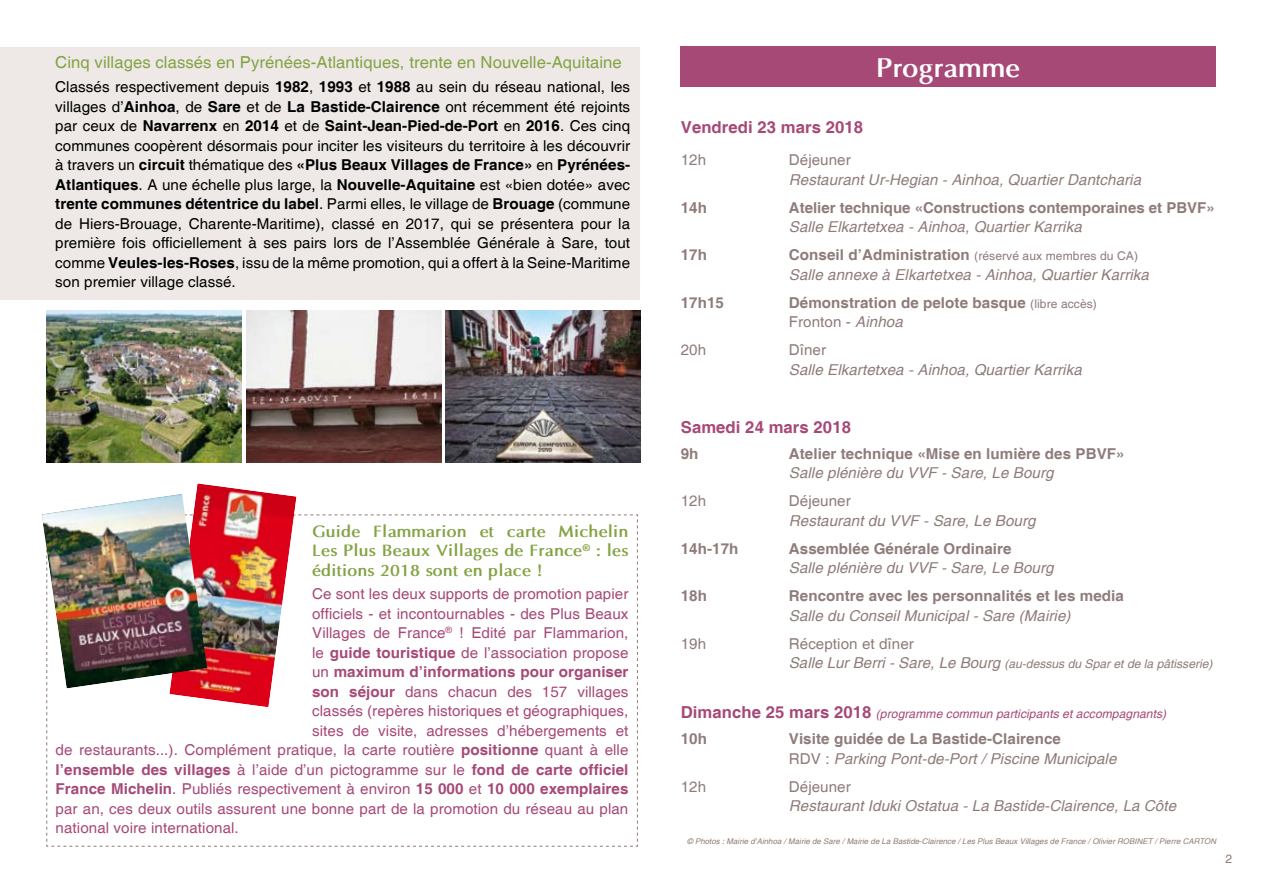
<style>
.page{position:relative;width:1263px;height:893px;background:#fff}
.page>*{position:absolute;margin:0;border:0;box-sizing:border-box;transform-origin:0 0}
.t1{font:700 27px "Optima";color:#fff}
.t2{font:700 16.5px/19.5px "Optima";letter-spacing:.005em;color:#83a344;text-align:justify}
.t3{font:16.5px "Helvetica";letter-spacing:.005em;color:#83a344}
.t4{font:700 16.5px "Helvetica";letter-spacing:.005em;color:#a64977}
.t5{font:15px/19.5px "Helvetica";letter-spacing:.005em;color:#000;text-align:justify}
.t6{font:italic 15px/19.5px "Helvetica";letter-spacing:.005em;color:#8e7c7a}
.t7{font:15px "Helvetica";letter-spacing:.005em;color:#a64977}
.t8{font:700 15px/19.5px "Helvetica";letter-spacing:.005em;color:#8e7c7a}
.t9{font:700 15px "Helvetica";letter-spacing:.005em;color:#a64977}
.t10{font:15px "Helvetica";letter-spacing:.005em;color:#8e7c7a}
.t11{font:italic 12px "Helvetica";letter-spacing:.005em;color:#a64977}
.t12{font:italic 12px "Helvetica";color:#8e7c7a}
.t13{font:12px "Helvetica";color:#8e7b73}
.t14{font:italic 7.8px "Helvetica";letter-spacing:.005em;color:#8e7b73}
.s1{font-weight:700}
.s2{font-weight:400}
.s3{font-weight:700;font-style:normal}
.s4{font-style:normal;font-size:12px}
.s5{font-weight:400;font-size:12px}
.s6{font-weight:400;font-style:italic}
.s7{font-size:15px}
.s8{font-weight:700;font-style:normal;font-size:16.5px}
.s9{font-style:normal}
</style>
<div class="page">
<div style="left:0;top:47px;width:640px;height:252px;background:#eee9e7"></div>
<svg style="left:46px;top:514px;width:592px;height:333px"></svg>
<img style="left:169px;top:483px;width:127px;height:224px">
<img style="left:41px;top:494px;width:166px;height:194px">
<img style="left:47px;top:310px;width:195px;height:153px">
<img style="left:246px;top:310px;width:195px;height:153px">
<img style="left:446px;top:310px;width:195px;height:153px">
<div style="left:680px;top:47px;width:536px;height:40px;background:#a64977"></div>
<p class="t3" style="left:55px;top:53px;width:568px">Cinq villages classés en Pyrénées-Atlantiques, trente en Nouvelle-Aquitaine</p>
<p class="t5" style="left:55px;top:78px;width:576px">Classés respectivement depuis <span class="s1">1982</span>, <span class="s1">1993</span> et <span class="s1">1988</span> au sein du réseau national, les villages d’<span class="s1">Ainhoa</span>, de <span class="s1">Sare</span> et de <span class="s1">La Bastide-Clairence</span> ont récemment été rejoints par ceux de <span class="s1">Navarrenx</span> en <span class="s1">2014</span> et de <span class="s1">Saint-Jean-Pied-de-Port</span> en <span class="s1">2016</span>. Ces cinq communes coopèrent désormais pour inciter les visiteurs du territoire à les découvrir à travers un <span class="s1">circuit</span> thématique des <span class="s1">«Plus Beaux Villages de France»</span> en <span class="s1">Pyrénées-Atlantiques</span>. A une échelle plus large, la <span class="s1">Nouvelle-Aquitaine</span> est «bien dotée» avec <span class="s1">trente communes détentrice du label</span>. Parmi elles, le village de <span class="s1">Brouage</span> (commune de Hiers-Brouage, Charente-Maritime), classé en 2017, qui se présentera pour la première fois officiellement à ses pairs lors de l’Assemblée Générale à Sare, tout comme <span class="s1">Veules-les-Roses</span>, issu de la même promotion, qui a offert à la Seine-Maritime son premier village classé.</p>
<p class="t2" style="left:312px;top:521px;width:318px">Guide Flammarion et carte Michelin Les Plus Beaux Villages de France<sup>®</sup> : les éditions 2018 sont en place !</p>
<p class="t7" style="left:312px;top:585px;width:318px">Ce sont les deux supports de promotion papier</p>
<p class="t7" style="left:312px;top:605px;width:318px">officiels - et incontournables - des Plus Beaux</p>
<p class="t7" style="left:312px;top:624px;width:318px">Villages de France<sup>®</sup> ! Edité par Flammarion,</p>
<p class="t7" style="left:312px;top:644px;width:318px">le <span class="s1">guide touristique</span> de l’association propose</p>
<p class="t9" style="left:312px;top:663px;width:318px"><span class="s2">un</span> maximum d’informations pour organiser</p>
<p class="t7" style="left:312px;top:683px;width:318px"><span class="s1">son séjour</span> dans chacun des 157 villages</p>
<p class="t7" style="left:312px;top:702px;width:318px">classés (repères historiques et géographiques,</p>
<p class="t7" style="left:312px;top:722px;width:318px">sites de visite, adresses d’hébergements et</p>
<p class="t7" style="left:56px;top:741px;width:574px">de restaurants...). Complément pratique, la carte routière <span class="s1">positionne</span> quant à elle</p>
<p class="t9" style="left:56px;top:760px;width:574px">l’ensemble des villages <span class="s2">à l’aide d’un pictogramme sur le</span> fond de carte officiel</p>
<p class="t9" style="left:56px;top:780px;width:574px">France Michelin<span class="s2">. Publiés respectivement à environ</span> 15 000 <span class="s2">et</span> 10 000 exemplaires</p>
<p class="t7" style="left:56px;top:800px;width:574px">par an, ces deux outils assurent une bonne part de la promotion du réseau au plan</p>
<p class="t7" style="left:56px;top:819px;width:185px">national voire international.</p>
<h1 class="t1" style="left:876px;top:52px;width:145px">Programme</h1>
<p class="t4" style="left:681px;top:117px;width:184px">Vendredi 23 mars 2018</p>
<p class="t10" style="left:681px;top:151px;width:27px">12h</p>
<p class="t10" style="left:789px;top:151px;width:63px">Déjeuner</p>
<p class="t6" style="left:789px;top:170px;width:354px">Restaurant Ur-Hegian - Ainhoa, Quartier Dantcharia</p>
<p class="t8" style="left:681px;top:198px;width:28px">14h</p>
<p class="t8" style="left:789px;top:198px;width:427px">Atelier technique «Constructions contemporaines et PBVF»</p>
<p class="t6" style="left:789px;top:218px;width:294px">Salle Elkartetxea - Ainhoa, Quartier Karrika</p>
<p class="t8" style="left:681px;top:246px;width:28px">17h</p>
<p class="t6" style="left:789px;top:246px;width:362px"><span class="s3">Conseil d’Administration</span> <span class="s4">(réservé aux membres du CA)<br></span>Salle annexe à Elkartetxea - Ainhoa, Quartier Karrika</p>
<p class="t8" style="left:681px;top:293px;width:45px">17h15</p>
<p class="t8" style="left:789px;top:293px;width:310px">Démonstration de pelote basque <span class="s5">(libre accès)<br></span><span class="s2">Fronton -</span> <span class="s6">Ainhoa</span></p>
<p class="t10" style="left:681px;top:341px;width:27px">20h</p>
<p class="t10" style="left:789px;top:341px;width:39px">Dîner</p>
<p class="t6" style="left:789px;top:360px;width:294px">Salle Elkartetxea - Ainhoa, Quartier Karrika</p>
<p class="t4" style="left:681px;top:417px;width:172px">Samedi 24 mars 2018</p>
<p class="t8" style="left:681px;top:444px;width:19px">9h</p>
<p class="t8" style="left:789px;top:444px;width:337px">Atelier technique «Mise en lumière des PBVF»</p>
<p class="t6" style="left:789px;top:464px;width:266px">Salle plénière du VVF - Sare, Le Bourg</p>
<p class="t10" style="left:681px;top:492px;width:27px">12h</p>
<p class="t10" style="left:789px;top:492px;width:63px">Déjeuner</p>
<p class="t6" style="left:789px;top:511px;width:248px">Restaurant du VVF - Sare, Le Bourg</p>
<p class="t8" style="left:681px;top:539px;width:59px">14h-17h</p>
<p class="t8" style="left:789px;top:539px;width:224px">Assemblée Générale Ordinaire</p>
<p class="t6" style="left:789px;top:559px;width:266px">Salle plénière du VVF - Sare, Le Bourg</p>
<p class="t8" style="left:681px;top:587px;width:28px">18h</p>
<p class="t8" style="left:789px;top:587px;width:337px">Rencontre avec les personnalités et les media</p>
<p class="t6" style="left:789px;top:606px;width:283px">Salle du Conseil Municipal - Sare (Mairie)</p>
<p class="t10" style="left:681px;top:635px;width:27px">19h</p>
<p class="t10" style="left:789px;top:635px;width:127px">Réception et dîner</p>
<p class="t12" style="left:789px;top:657px;width:425px"><span class="s7">Salle Lur Berri - Sare, Le Bourg</span> (au-dessus du Spar et de la pâtisserie)</p>
<p class="t11" style="left:681px;top:707px;width:487px"><span class="s8">Dimanche 25 mars 2018</span> (programme commun participants et accompagnants)</p>
<p class="t8" style="left:681px;top:730px;width:28px">10h</p>
<p class="t6" style="left:789px;top:730px;width:329px"><span class="s3">Visite guidée de La Bastide-Clairence<br></span><span class="s9">RDV :</span> Parking Pont-de-Port / Piscine Municipale</p>
<p class="t10" style="left:681px;top:778px;width:27px">12h</p>
<p class="t10" style="left:789px;top:778px;width:63px">Déjeuner</p>
<p class="t6" style="left:789px;top:797px;width:389px">Restaurant Iduki Ostatua - La Bastide-Clairence, La Côte</p>
<p class="t14" style="left:687px;top:837px;width:531px">© Photos : Mairie d’Ainhoa / Mairie de Sare / Mairie de La Bastide-Clairence / Les Plus Beaux Villages de France / Olivier ROBINET / Pierre CARTON</p>
<p class="t13" style="left:1225px;top:852px;width:8px">2</p>
</div>
